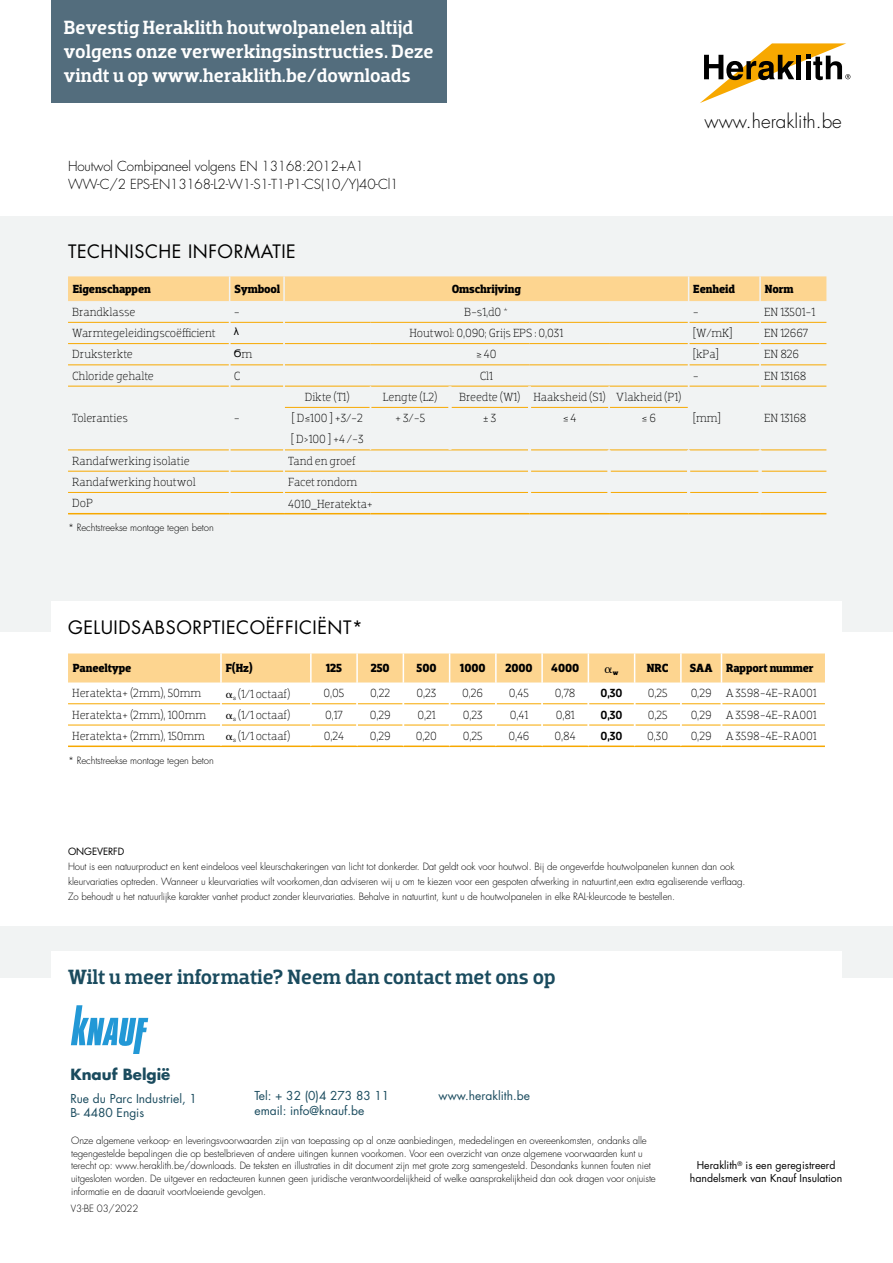
<style>
.page{position:relative;width:893px;height:1263px;background:#fff}
.page>*{position:absolute;margin:0;border:0;box-sizing:border-box;transform-origin:0 0}
.t1{font:500 21px "Dobra Slab";color:#1a4b5e}
.t2{font:500 19.5px/24px "Dobra Slab";color:#fff}
.t3{font:300 18.9px "Futura Std";color:#000}
.t4{font:18px "Futura Std";letter-spacing:.03em;color:#000}
.t5{font:700 15px "Futura Std";color:#1a4b5e}
.t6{font:300 13.5px/18px "Futura Std";letter-spacing:-.01em;color:#000}
.t7{font:13.5px "Universal Std Greekw Math Pi";color:#000}
.t8{font:300 12px "Dobra Slab";letter-spacing:-.01em;color:#000}
.t9{font:700 12px "Dobra Slab";letter-spacing:-.01em;color:#000}
.t10{font:12px/14.4px "Futura Std";color:#1a4b5e}
.t11{font:500 12px "Dobra Slab";color:#000}
.t12{font:10.5px/12.6px "Futura Std";color:#000;text-align:center}
.t13{font:10.5px "Arial";color:#000}
.t14{font:300 9.75px/12.8px "Futura Std";letter-spacing:-.01em;color:#000}
.t15{font:9.75px "Futura Std";letter-spacing:-.01em;color:#000}
.s1{font-family:"Dobra Slab";font-weight:300;font-size:12px}
.s2{font-family:"Futura Std"}
.s3{font-family:"Universal Std Greekw Math Pi";font-weight:400}
</style>
<div class="page">
<div style="left:0;top:216px;width:893px;height:415px;background:#f1f3f3"></div>
<svg style="left:68px;top:276px;width:758px;height:238px"></svg>
<hr style="left:759px;top:429px;width:2px;height:21px;background:#f1f3f3">
<div style="left:51px;top:602px;width:791px;height:51px;background:#fff"></div>
<hr style="left:68px;top:745px;width:153px;height:2px;background:#f7a800">
<hr style="left:221px;top:745px;width:90px;height:2px;background:#f7a800">
<hr style="left:311px;top:745px;width:46px;height:2px;background:#f7a800">
<hr style="left:357px;top:745px;width:46px;height:2px;background:#f7a800">
<hr style="left:403px;top:745px;width:47px;height:2px;background:#f7a800">
<hr style="left:450px;top:745px;width:46px;height:2px;background:#f7a800">
<hr style="left:496px;top:745px;width:46px;height:2px;background:#f7a800">
<hr style="left:542px;top:745px;width:46px;height:2px;background:#f7a800">
<hr style="left:588px;top:745px;width:47px;height:2px;background:#f7a800">
<hr style="left:635px;top:745px;width:46px;height:2px;background:#f7a800">
<hr style="left:681px;top:745px;width:40px;height:2px;background:#f7a800">
<hr style="left:721px;top:745px;width:104px;height:2px;background:#f7a800">
<svg style="left:68px;top:653px;width:757px;height:73px"></svg>
<div style="left:51px;top:0;width:395px;height:103px;background:#536d7d"></div>
<svg style="left:700px;top:43px;width:150px;height:60px"></svg>
<div style="left:0;top:926px;width:893px;height:51px;background:#f1f3f3"></div>
<div style="left:51px;top:951px;width:791px;height:51px;background:#fff"></div>
<svg style="left:71px;top:1005px;width:77px;height:48px"></svg>
<h2 class="t2" style="left:64px;top:16px;width:371px">Bevestig Heraklith houtwolpanelen altijd volgens onze verwerkingsinstructies. Deze vindt u op www.heraklith.be/downloads</h2>
<h3 class="t6" style="left:68px;top:157px;width:332px">Houtwol Combipaneel volgens EN 13168:2012+A1<br>WW-C/2 EPS-EN13168-L2-W1-S1-T1-P1-CS(10/Y)40-Cl1</h3>
<h3 class="t4" style="left:68px;top:240px;width:229px">TECHNISCHE INFORMATIE</h3>
<h3 class="t3" style="left:704px;top:110px;width:139px">www.heraklith.be</h3>
<p class="t9" style="left:73px;top:282px;width:80px">Eigenschappen</p>
<p class="t9" style="left:234px;top:282px;width:47px">Symbool</p>
<p class="t9" style="left:452px;top:282px;width:71px">Omschrijving</p>
<p class="t9" style="left:693px;top:282px;width:43px">Eenheid</p>
<p class="t9" style="left:765px;top:282px;width:30px">Norm</p>
<p class="t8" style="left:72px;top:305px;width:65px">Brandklasse</p>
<p class="t8" style="left:234px;top:305px;width:8px">-</p>
<p class="t8" style="left:464px;top:305px;width:46px">B-s1,d0 *</p>
<p class="t8" style="left:693px;top:305px;width:8px">-</p>
<p class="t8" style="left:764px;top:305px;width:53px">EN 13501-1</p>
<p class="t8" style="left:72px;top:326px;width:145px">Warmtegeleidingscoëfficient</p>
<p class="t13" style="left:234px;top:325px;width:7px">λ</p>
<p class="t8" style="left:409px;top:326px;width:155px">Houtwol: 0,090; Grijs EPS : 0,031</p>
<p class="t8" style="left:693px;top:326px;width:41px">[W/mK]</p>
<p class="t8" style="left:764px;top:326px;width:45px">EN 12667</p>
<p class="t8" style="left:72px;top:347px;width:62px">Druksterkte</p>
<p class="t13" style="left:234px;top:346px;width:20px">Ϭ<span class="s1">m</span></p>
<p class="t8" style="left:476px;top:347px;width:22px">≥ 40</p>
<p class="t8" style="left:693px;top:347px;width:28px">[kPa]</p>
<p class="t8" style="left:764px;top:347px;width:36px">EN 826</p>
<p class="t8" style="left:72px;top:369px;width:83px">Chloride gehalte</p>
<p class="t8" style="left:234px;top:369px;width:8px">C</p>
<p class="t8" style="left:480px;top:369px;width:15px">Cl1</p>
<p class="t8" style="left:693px;top:369px;width:8px">-</p>
<p class="t8" style="left:764px;top:369px;width:44px">EN 13168</p>
<p class="t8" style="left:72px;top:411px;width:57px">Toleranties</p>
<p class="t8" style="left:234px;top:411px;width:8px">-</p>
<p class="t8" style="left:305px;top:390px;width:46px">Dikte (T1)</p>
<p class="t8" style="left:383px;top:390px;width:56px">Lengte (L2)</p>
<p class="t8" style="left:459px;top:390px;width:224px">Breedte (W1) Haaksheid (S1) Vlakheid (P1)</p>
<p class="t8" style="left:291px;top:411px;width:73px">[ D≤100 ] +3/-2</p>
<p class="t8" style="left:395px;top:411px;width:32px">+ 3/-5</p>
<p class="t8" style="left:483px;top:411px;width:15px">± 3</p>
<p class="t8" style="left:563px;top:411px;width:16px">≤ 4</p>
<p class="t8" style="left:641px;top:411px;width:16px">≤ 6</p>
<p class="t8" style="left:693px;top:411px;width:30px">[mm]</p>
<p class="t8" style="left:764px;top:411px;width:44px">EN 13168</p>
<p class="t8" style="left:291px;top:432px;width:74px">[ D&gt;100 ] +4 /-3</p>
<p class="t8" style="left:72px;top:454px;width:119px">Randafwerking isolatie</p>
<p class="t8" style="left:288px;top:454px;width:69px">Tand en groef</p>
<p class="t8" style="left:72px;top:475px;width:125px">Randafwerking houtwol</p>
<p class="t8" style="left:288px;top:475px;width:71px">Facet rondom</p>
<p class="t8" style="left:72px;top:496px;width:22px">DoP</p>
<p class="t8" style="left:288px;top:497px;width:86px">4010<span class="s2">_</span>Heratekta+</p>
<p class="t14" style="left:68px;top:522px;width:147px">* Rechtstreekse montage tegen beton</p>
<h3 class="t4" style="left:68px;top:616px;width:296px">GELUIDSABSORPTIECOËFFICIËNT*</h3>
<p class="t9" style="left:73px;top:661px;width:60px">Paneeltype</p>
<p class="t9" style="left:226px;top:661px;width:29px">F(Hz)</p>
<p class="t9" style="left:326px;top:661px;width:18px">125</p>
<p class="t9" style="left:371px;top:661px;width:20px">250</p>
<p class="t9" style="left:416px;top:661px;width:21px">500</p>
<p class="t9" style="left:460px;top:661px;width:27px">1000</p>
<p class="t9" style="left:505px;top:661px;width:29px">2000</p>
<p class="t9" style="left:551px;top:661px;width:29px">4000</p>
<h3 class="t7" style="left:605px;top:662px;width:15px">α<sub>w</sub></h3>
<p class="t9" style="left:647px;top:661px;width:23px">NRC</p>
<p class="t9" style="left:690px;top:661px;width:125px">SAA Rapport nummer</p>
<p class="t8" style="left:72px;top:686px;width:131px">Heratekta+ (2mm), 50mm</p>
<p class="t8" style="left:226px;top:686px;width:66px"><span class="s3">α</span><sub>s</sub> (1/1 octaaf)</p>
<p class="t8" style="left:323px;top:686px;width:22px">0,05</p>
<p class="t8" style="left:370px;top:686px;width:22px">0,22</p>
<p class="t8" style="left:416px;top:686px;width:22px">0,23</p>
<p class="t8" style="left:462px;top:686px;width:23px">0,26</p>
<p class="t8" style="left:509px;top:686px;width:22px">0,45</p>
<p class="t8" style="left:555px;top:686px;width:22px">0,78</p>
<p class="t11" style="left:600px;top:686px;width:24px">0,30</p>
<p class="t8" style="left:648px;top:686px;width:22px">0,25</p>
<p class="t8" style="left:691px;top:686px;width:127px">0,29 A 3598-4E-RA001</p>
<p class="t8" style="left:72px;top:707px;width:135px">Heratekta+ (2mm), 100mm</p>
<p class="t8" style="left:226px;top:708px;width:66px"><span class="s3">α</span><sub>s</sub> (1/1 octaaf)</p>
<p class="t8" style="left:325px;top:707px;width:19px">0,17</p>
<p class="t8" style="left:370px;top:707px;width:23px">0,29</p>
<p class="t8" style="left:417px;top:707px;width:20px">0,21</p>
<p class="t8" style="left:463px;top:707px;width:22px">0,23</p>
<p class="t8" style="left:510px;top:707px;width:20px">0,41</p>
<p class="t8" style="left:556px;top:707px;width:21px">0,81</p>
<p class="t11" style="left:600px;top:707px;width:24px">0,30</p>
<p class="t8" style="left:648px;top:707px;width:22px">0,25</p>
<p class="t8" style="left:691px;top:707px;width:127px">0,29 A 3598-4E-RA001</p>
<p class="t8" style="left:72px;top:728px;width:134px">Heratekta+ (2mm), 150mm</p>
<p class="t8" style="left:226px;top:729px;width:66px"><span class="s3">α</span><sub>s</sub> (1/1 octaaf)</p>
<p class="t8" style="left:324px;top:728px;width:22px">0,24</p>
<p class="t8" style="left:370px;top:728px;width:23px">0,29</p>
<p class="t8" style="left:416px;top:728px;width:23px">0,20</p>
<p class="t8" style="left:463px;top:728px;width:22px">0,25</p>
<p class="t8" style="left:508px;top:728px;width:23px">0,46</p>
<p class="t8" style="left:555px;top:728px;width:23px">0,84</p>
<p class="t11" style="left:600px;top:728px;width:24px">0,30</p>
<p class="t8" style="left:647px;top:728px;width:22px">0,30</p>
<p class="t8" style="left:691px;top:728px;width:127px">0,29 A 3598-4E-RA001</p>
<p class="t14" style="left:68px;top:754px;width:147px">* Rechtstreekse montage tegen beton</p>
<p class="t15" style="left:68px;top:845px;width:58px">ONGEVERFD</p>
<p class="t14" style="left:68px;top:859px;width:679px;line-height:15px">Hout is een natuurproduct en kent eindeloos veel kleurschakeringen van licht tot donkerder. Dat geldt ook voor houtwol. Bij de ongeverfde houtwolpanelen kunnen dan ook kleurvariaties optreden. Wanneer u kleurvariaties wilt voorkomen,dan adviseren wij u om te kiezen voor een gespoten afwerking in natuurtint,een extra egaliserende verflaag.<br>Zo behoudt u het natuurlijke karakter vanhet product zonder kleurvariaties. Behalve in natuurtint, kunt u de houtwolpanelen in elke RAL-kleurcode te bestellen.</p>
<h1 class="t1" style="left:68px;top:965px;width:489px">Wilt u meer informatie? Neem dan contact met ons op</h1>
<h3 class="t5" style="left:70px;top:1064px;width:102px">Knauf België</h3>
<p class="t10" style="left:70px;top:1091px;width:128px">Rue du Parc Industriel, 1<br>B- 4480 Engis</p>
<p class="t10" style="left:254px;top:1089px;width:136px">Tel: + 32 (0)4 273 83 11 email: info@knauf.be</p>
<p class="t10" style="left:439px;top:1089px;width:93px">www.heraklith.be</p>
<p class="t14" style="left:71px;top:1134px;width:586px">Onze algemene verkoop- en leveringsvoorwaarden zijn van toepassing op al onze aanbiedingen, mededelingen en overeenkomsten, ondanks alle tegengestelde bepalingen die op bestelbrieven of andere uitingen kunnen voorkomen. Voor een overzicht van onze algemene voorwaarden kunt u terecht op: www.heraklith.be/downloads. De teksten en illustraties in dit document zijn met grote zorg samengesteld. Desondanks kunnen fouten niet uitgesloten worden. De uitgever en redacteuren kunnen geen juridische verantwoordelijkheid of welke aansprakelijkheid dan ook dragen voor onjuiste informatie en de daaruit voortvloeiende gevolgen.</p>
<p class="t14" style="left:71px;top:1202px;width:69px">V3-BE 03/2022</p>
<p class="t12" style="left:690px;top:1159px;width:154px">Heraklith<sup>®</sup> is een geregistreerd handelsmerk van Knauf Insulation</p>
</div>
